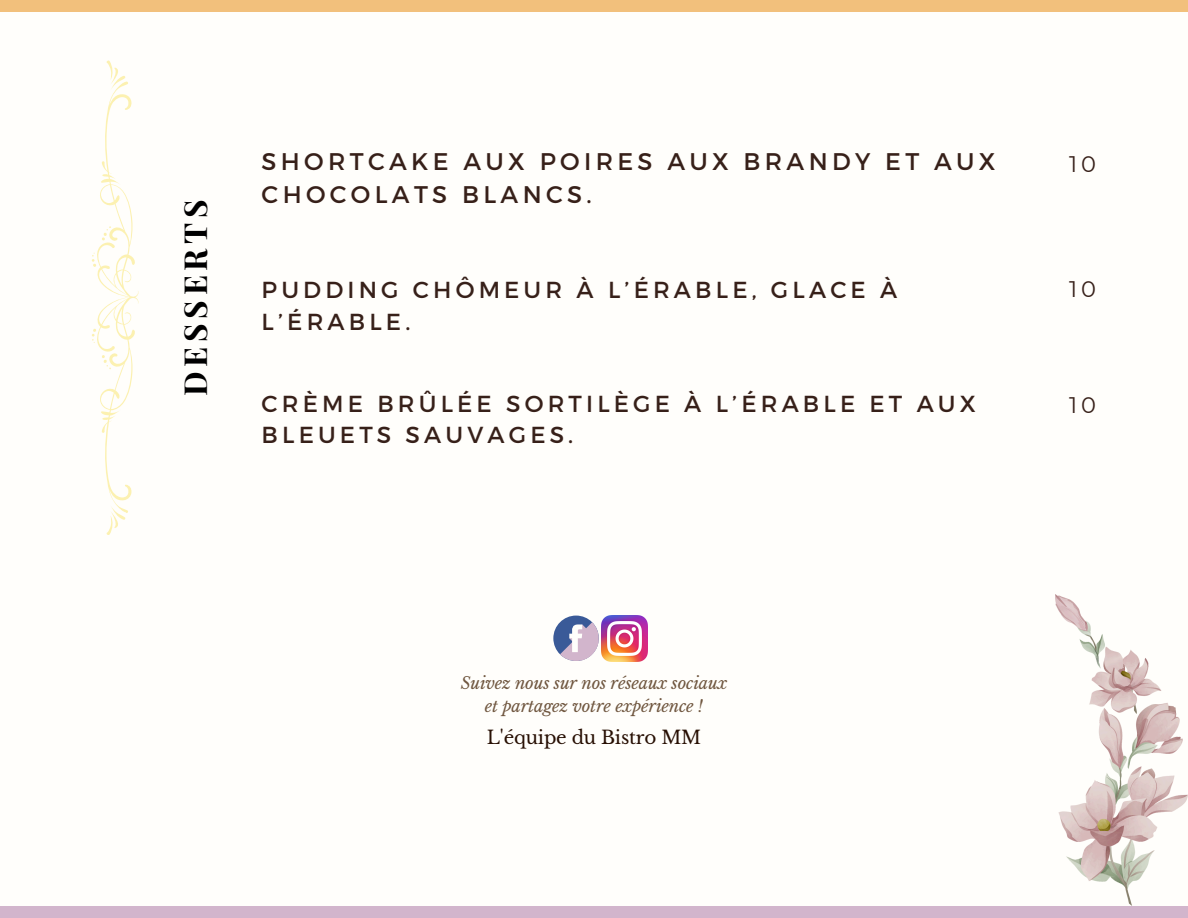
<style>
.page{position:relative;width:1188px;height:918px;background:#fffefb}
.page>*{position:absolute;margin:0;border:0;box-sizing:border-box;transform-origin:0 0}
.t1{font:700 31.65px "Playfair Display";letter-spacing:.15em;color:#000}
.t2{font:24px/32.7px "Montserrat";letter-spacing:.18em;color:#372019}
.t3{font:23.25px/31.5px "Montserrat";letter-spacing:.18em;color:#372019}
.t4{font:22.5px "Montserrat";color:#372019}
.t5{font:18.3px "Libre Baskerville";letter-spacing:-.01em;color:#270f03}
.t6{font:italic 16.5px "Libre Baskerville";letter-spacing:-.01em;color:#705740}
</style>
<div class="page">
<div style="left:0;top:0;width:1188px;height:12px;background:#f2c07c"></div>
<div style="left:0;top:906px;width:1188px;height:12px;background:#d2b5cc"></div>
<div style="left:553px;top:616px;width:46px;height:45px;background:#3a5a98;border-radius:50%"></div>
<svg style="left:560px;top:622px;width:39px;height:39px"></svg>
<img style="left:601px;top:616px;width:46px;height:46px">
<img style="left:1055px;top:595px;width:133px;height:310px">
<svg style="left:92px;top:60px;width:47px;height:475px"></svg>
<p class="t1" style="left:173px;top:396px;width:198px;rotate:-90deg">DESSERTS</p>
<p class="t2" style="left:262px;top:144px;width:735px">SHORTCAKE AUX POIRES AUX BRANDY ET AUX<br>CHOCOLATS BLANCS.</p>
<h2 class="t4" style="left:1069px;top:151px;width:29px">10</h2>
<p class="t3" style="left:262px;top:273px;width:637px">PUDDING CHÔMEUR À L’ÉRABLE, GLACE À<br>L’ÉRABLE.</p>
<p class="t4" style="left:1069px;top:276px;width:29px">10</p>
<p class="t3" style="left:262px;top:387px;width:716px">CRÈME BRÛLÉE SORTILÈGE À L’ÉRABLE ET AUX<br>BLEUETS SAUVAGES.</p>
<p class="t4" style="left:1069px;top:391px;width:29px">10</p>
<h1 class="t6" style="left:461px;top:673px;width:268px">Suivez nous sur nos réseaux sociaux</h1>
<p class="t6" style="left:485px;top:696px;width:220px">et partagez votre expérience !</p>
<h2 class="t5" style="left:487px;top:727px;width:216px">L'équipe du Bistro MM</h2>
</div>
